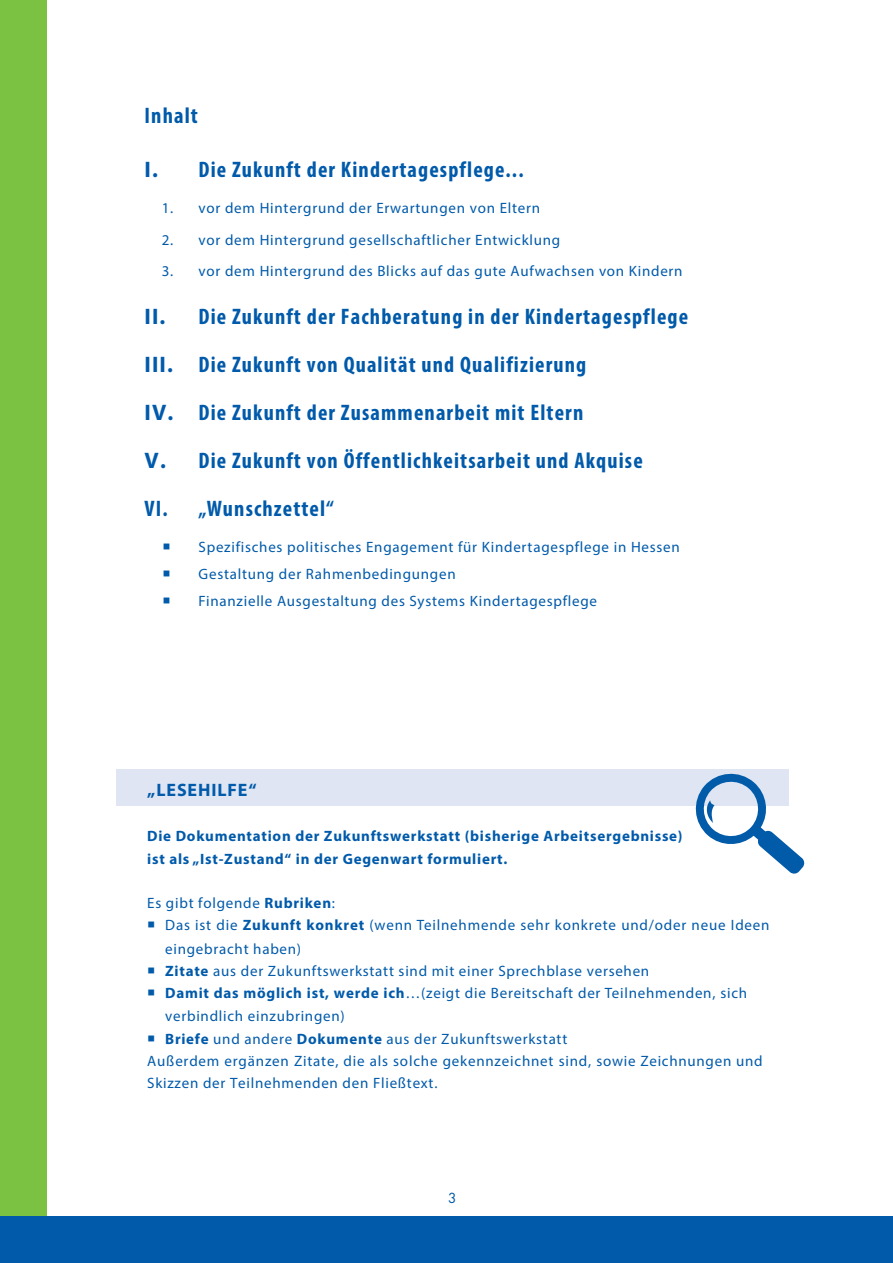
<style>
.page{position:relative;width:893px;height:1263px;background:#fff}
.page>*{position:absolute;margin:0;border:0;box-sizing:border-box;transform-origin:0 0}
.t1{font:700 condensed 22.5px/48px "Myriad Pro";letter-spacing:.05em;color:#015aaa}
.t2{font:700 18px "Myriad Pro";letter-spacing:.05em;color:#015aaa}
.t3{font:15px/22.2px "Myriad Pro";letter-spacing:.05em;color:#015aaa}
.t4{font:700 15px/22.5px "Myriad Pro";letter-spacing:.05em;color:#015aaa}
.t5{font:13.5px "Futura";color:#015aaa}
.s1{font-stretch:normal}
.s2{font-weight:700}
</style>
<div class="page">
<div style="left:116px;top:770px;width:673px;height:36px;background:#dfe5f2"></div>
<svg style="left:695px;top:773px;width:110px;height:101px"></svg>
<div style="left:0;top:0;width:47px;height:1220px;background:#7bc142"></div>
<div style="left:0;top:1216px;width:893px;height:47px;background:#015aaa"></div>
<h1 class="t1" style="left:145px;top:91px;width:55px">Inhalt</h1>
<h1 class="t1" style="left:145px;top:145px;width:380px"><span class="s1">I.</span> Die Zukunft der Kindertagespflege...</h1>
<p class="t3" style="left:162px;top:197px;width:380px">1. vor dem Hintergrund der Erwartungen von Eltern</p>
<p class="t3" style="left:162px;top:228px;width:400px">2. vor dem Hintergrund gesellschaftlicher Entwicklung</p>
<p class="t3" style="left:162px;top:260px;width:522px">3. vor dem Hintergrund des Blicks auf das gute Aufwachsen von Kindern</p>
<h1 class="t1" style="left:145px;top:292px;width:545px"><span class="s1">II.</span> Die Zukunft der Fachberatung in der Kindertagespflege <span class="s1">III.</span> Die Zukunft von Qualität und Qualifizierung<br><span class="s1">IV.</span> Die Zukunft der Zusammenarbeit mit Eltern<br><span class="s1">V.</span> Die Zukunft von Öffentlichkeitsarbeit und Akquise<br>VI. „Wunschzettel“</h1>
<p class="t3" style="left:163px;top:536px;width:519px">○ Spezifisches politisches Engagement für Kindertagespflege in Hessen</p>
<p class="t3" style="left:163px;top:563px;width:295px">○ Gestaltung der Rahmenbedingungen</p>
<p class="t3" style="left:163px;top:590px;width:436px">○ Finanzielle Ausgestaltung des Systems Kindertagespflege</p>
<p class="t2" style="left:147px;top:778px;width:111px">„LESEHILFE“</p>
<p class="t4" style="left:147px;top:824px;width:537px">Die Dokumentation der Zukunftswerkstatt (bisherige Arbeitsergebnisse) ist als „Ist-Zustand“ in der Gegenwart formuliert.</p>
<p class="t3" style="left:147px;top:891px;width:189px">Es gibt folgende <span class="s2">Rubriken</span>:</p>
<p class="t3" style="left:165px;top:913px;width:606px;line-height:23.2px;text-indent:-18px">○ Das ist die <span class="s2">Zukunft konkret</span> (wenn Teilnehmende sehr konkrete und/oder neue Ideen eingebracht haben)</p>
<p class="t3" style="left:147px;top:960px;width:504px">○ <span class="s2">Zitate</span> aus der Zukunftswerkstatt sind mit einer Sprechblase versehen</p>
<p class="t3" style="left:165px;top:981px;width:583px;line-height:23.1px;text-indent:-18px">○ <span class="s2">Damit das möglich ist, werde ich</span>…(zeigt die Bereitschaft der Teilnehmenden, sich verbindlich einzubringen)</p>
<p class="t3" style="left:147px;top:1027px;width:617px">○ <span class="s2">Briefe</span> und andere <span class="s2">Dokumente</span> aus der Zukunftswerkstatt<br>Außerdem ergänzen Zitate, die als solche gekennzeichnet sind, sowie Zeichnungen und<br>Skizzen der Teilnehmenden den Fließtext.</p>
<p class="t5" style="left:448px;top:1189px;width:10px">3</p>
</div>
